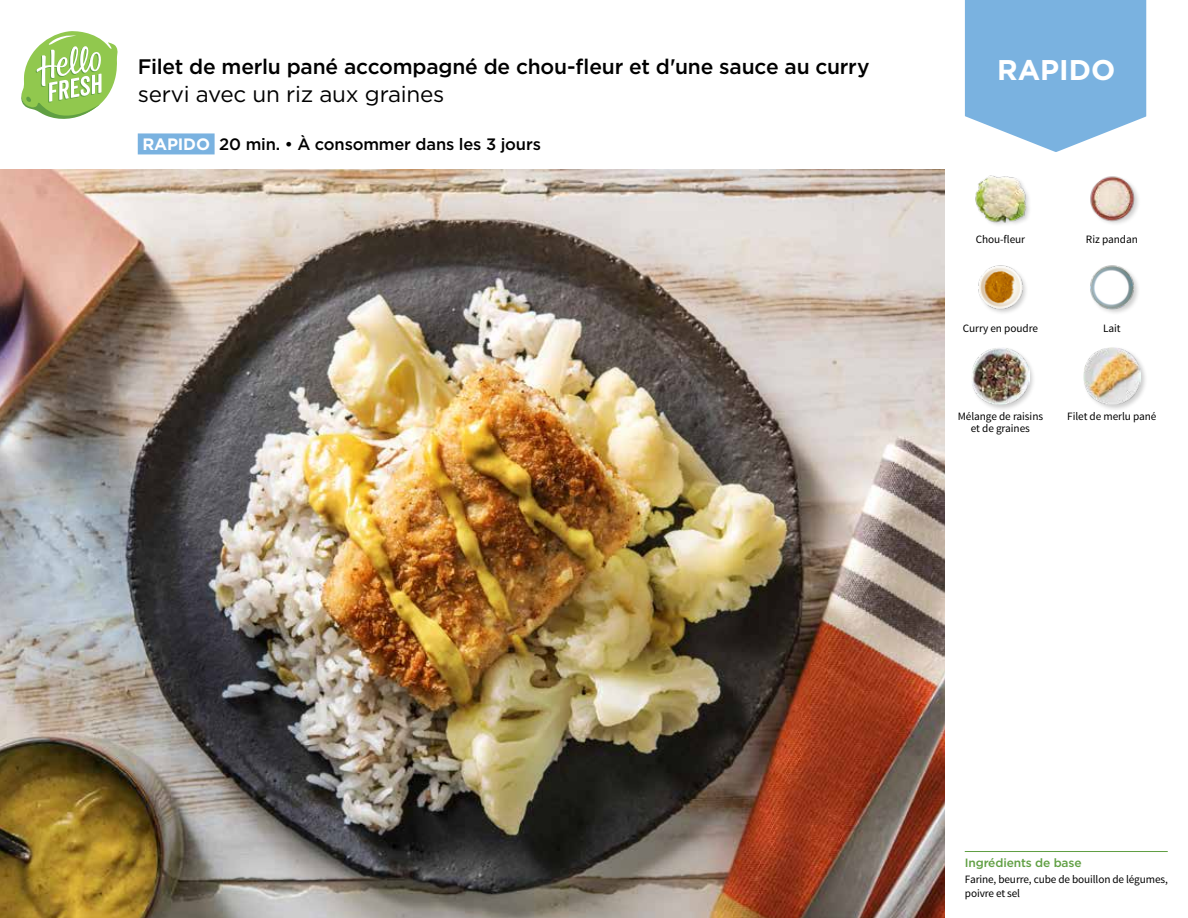
<style>
.page{position:relative;width:1188px;height:918px;background:#fff}
.page>*{position:absolute;margin:0;border:0;box-sizing:border-box;transform-origin:0 0}
.t1{font:700 28.5px "Gotham";color:#fff}
.t2{font:22.5px "Gotham";letter-spacing:-.01em;color:#000}
.t3{font:500 21px "Gotham";letter-spacing:-.01em;color:#000}
.t4{font:500 16.5px "Gotham";letter-spacing:-.01em;color:#000}
.t5{font:500 12px "Gotham";letter-spacing:-.01em;color:#609f43}
.t6{font:11.25px/14.4px "Source Sans Pro";letter-spacing:-.005em;color:#000}
.s1{font-weight:700;color:#fff}
</style>
<div class="page">
<hr style="left:965px;top:851px;width:203px;height:1px;background:#609f43">
<div style="left:138px;top:133px;width:77px;height:21px;background:#7ab2e0"></div>
<svg style="left:21px;top:31px;width:97px;height:88px"></svg>
<img style="left:0;top:170px;width:945px;height:748px">
<svg style="left:913px;top:0;width:234px;height:216px"></svg>
<img style="left:1083px;top:170px;width:58px;height:54px">
<div style="left:975px;top:175px;width:58px;height:53px;background:#fff"></div>
<img style="left:972px;top:170px;width:57px;height:55px">
<img style="left:1090px;top:265px;width:48px;height:48px">
<img style="left:978px;top:265px;width:48px;height:48px">
<div style="left:1082px;top:346px;width:66px;height:66px;background:#000;opacity:.2"></div>
<img style="left:1083px;top:347px;width:58px;height:58px">
<div style="left:970px;top:346px;width:66px;height:66px;background:#000;opacity:.2"></div>
<img style="left:972px;top:347px;width:57px;height:58px">
<h3 class="t3" style="left:138px;top:53px;width:733px">Filet de merlu pané accompagné de chou-fleur et d'une sauce au curry</h3>
<h2 class="t2" style="left:138px;top:80px;width:308px">servi avec un riz aux graines</h2>
<h3 class="t4" style="left:142px;top:133px;width:400px"><span class="s1">RAPIDO</span> 20 min. • À consommer dans les 3 jours</h3>
<h1 class="t1" style="left:997px;top:51px;width:120px">RAPIDO</h1>
<p class="t6" style="left:976px;top:232px;width:51px">Chou-fleur</p>
<p class="t6" style="left:1086px;top:232px;width:53px">Riz pandan</p>
<p class="t6" style="left:963px;top:321px;width:77px">Curry en poudre</p>
<p class="t6" style="left:1103px;top:321px;width:19px">Lait</p>
<p class="t6" style="left:958px;top:409px;width:87px">Mélange de raisins</p>
<p class="t6" style="left:1067px;top:409px;width:91px">Filet de merlu pané</p>
<p class="t6" style="left:971px;top:421px;width:61px">et de graines</p>
<p class="t5" style="left:965px;top:854px;width:118px">Ingrédients de base</p>
<p class="t6" style="left:965px;top:872px;width:204px">Farine, beurre, cube de bouillon de légumes, poivre et sel</p>
</div>
